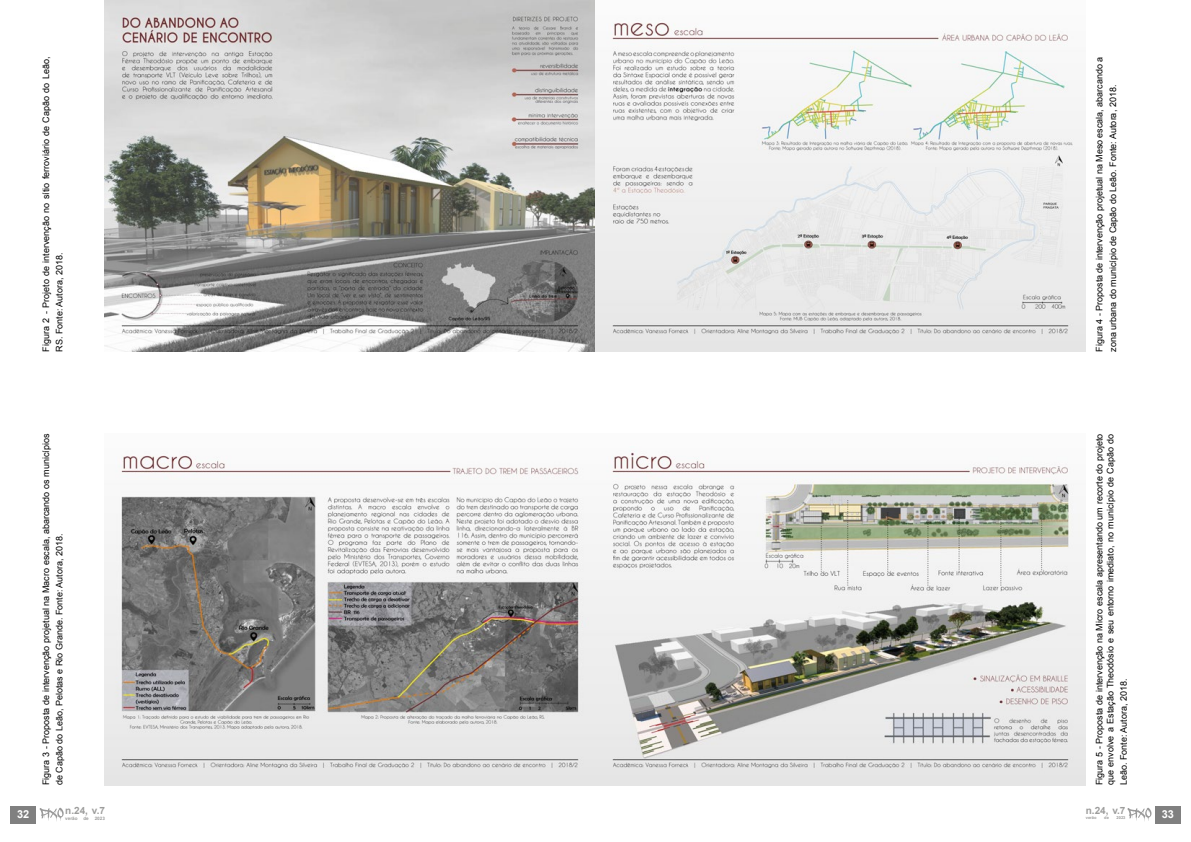
<style>
.page{position:relative;width:1191px;height:842px;background:#fff}
.page>*{position:absolute;margin:0;border:0;box-sizing:border-box;transform-origin:0 0}
.t1{font:700 11px "Arial";color:#fff}
.t2{font:700 10px "Arial";color:#9d9d9c}
.t3{font:9px/13.5px "Arial";color:#000}
.t4{font:700 4.6px "Arial";color:#9d9d9c}
.t5{font:700 4px "Arial";color:#9d9d9c}
</style>
<div class="page">
<div style="left:11px;top:806px;width:25px;height:17px;background:#808080"></div>
<svg style="left:40px;top:808px;width:24px;height:13px"></svg>
<div style="left:1155px;top:806px;width:25px;height:17px;background:#808080"></div>
<svg style="left:1127px;top:808px;width:24px;height:13px"></svg>
<img style="left:105px;top:0;width:980px;height:352px">
<img style="left:105px;top:446px;width:980px;height:339px">
<p class="t3" style="left:39px;top:352px;width:296px;rotate:-90deg">Figura 2 - Projeto de intervenção no sítio ferroviário de Capão do Leão,<br>RS. Fonte: Autora, 2018.</p>
<p class="t3" style="left:1092px;top:352px;width:296px;rotate:-90deg">Figura 4 - Proposta de intervenção projetual na Meso escala, abarcando a zona urbana do município de Capão do Leão. Fonte: Autora, 2018.</p>
<p class="t3" style="left:39px;top:785px;width:353px;rotate:-90deg">Figura 3 - Proposta de intervenção projetual na Macro escala, abarcando os municípios de Capão do Leão, Pelotas e Rio Grande. Fonte: Autora, 2018.</p>
<p class="t3" style="left:1094px;top:785px;width:353px;line-height:10.8px;rotate:-90deg">Figura 5 - Proposta de intervenção na Micro escala apresentando um recorte do projeto que envolve a Estação Theodósio e seu entorno imediato, no município de Capão do</p>
<p class="t3" style="left:1117px;top:785px;width:108px;rotate:-90deg">Leão. Fonte: Autora, 2018.</p>
<p class="t1" style="left:17px;top:807px;width:14px">32</p>
<p class="t2" style="left:65px;top:804px;width:41px">n.24, v.7</p>
<p class="t4" style="left:65px;top:815px;width:14px">verão</p>
<p class="t4" style="left:83px;top:815px;width:7px">de</p>
<p class="t4" style="left:95px;top:815px;width:12px">2023</p>
<p class="t2" style="left:1085px;top:804px;width:41px">n.24, v.7</p>
<p class="t5" style="left:1085px;top:815px;width:12px">verão</p>
<p class="t5" style="left:1104px;top:815px;width:6px">de</p>
<p class="t5" style="left:1116px;top:815px;width:10px">2023</p>
<p class="t1" style="left:1161px;top:807px;width:14px">33</p>
</div>
